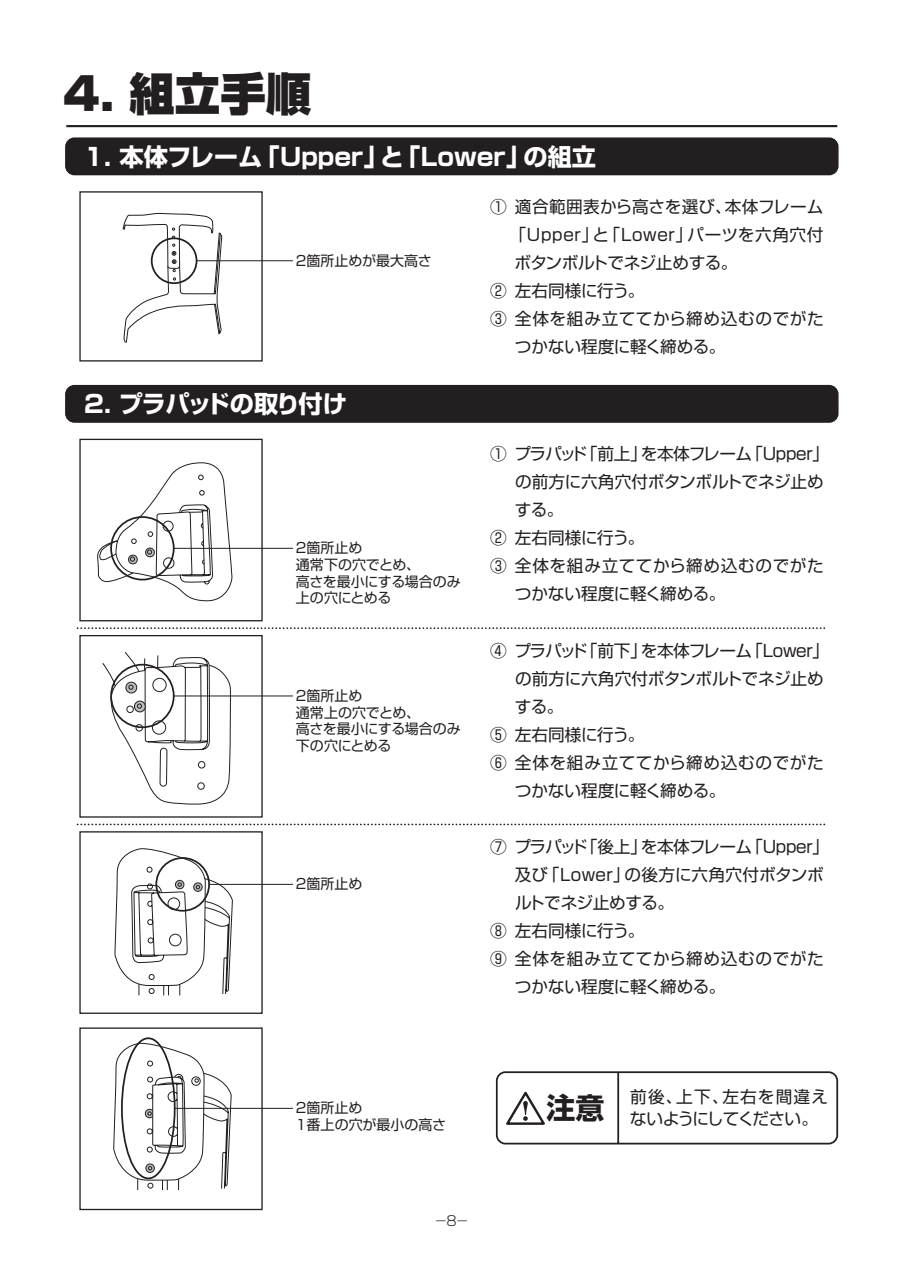
<style>
.page{position:relative;width:902px;height:1276px;background:#fff}
.page>*{position:absolute;margin:0;border:0;box-sizing:border-box;transform-origin:0 0}
.t1{font:900 45.5px "Shin Go";color:#231f20}
.t2{font:700 29.05px "Shin Go";color:#231f20}
.t3{font:700 24.15px "Shin Go";color:#fff}
.t4{font:700 24.15px "Shin Go";letter-spacing:-.055em;color:#fff}
.t5{font:16.62px/28px "Shin Go";letter-spacing:-.005em;color:#231f20}
.t6{font:16.62px/22.8px "Shin Go";letter-spacing:-.025em;color:#231f20}
.t7{font:16.62px "Shin Go";letter-spacing:.04em;color:#231f20}
.t8{font:16.62px "Shin Go";letter-spacing:.015em;color:#231f20}
.t9{font:16.62px "Shin Go";letter-spacing:.035em;color:#231f20}
.t10{font:16.62px "Shin Go";letter-spacing:-.035em;color:#231f20}
.t11{font:14px/16.6px "Shin Go";color:#231f20}
.t12{font:300 13.65px "Shin Go";color:#231f20}
</style>
<div class="page">
<svg style="left:79px;top:191px;width:184px;height:1020px"></svg>
<div style="left:65px;top:385px;width:773px;height:38px;background:#231f20;border:2px solid #231f20;border-radius:9px"></div>
<div style="left:65px;top:137px;width:773px;height:38px;background:#231f20;border:2px solid #231f20;border-radius:9px"></div>
<hr style="left:209px;top:884px;width:84px;height:1px;background:#231f20">
<svg style="left:113px;top:1042px;width:119px;height:148px"></svg>
<svg style="left:114px;top:848px;width:119px;height:148px"></svg>
<div style="left:121px;top:1037px;width:54px;height:142px;border:2px solid #231f20;border-radius:50%"></div>
<hr style="left:175px;top:1108px;width:118px;height:1px;background:#231f20">
<hr style="left:66px;top:125px;width:771px;height:2px;background:#231f20">
<svg style="left:77px;top:213px;width:748px;height:592px"></svg>
<svg style="left:77px;top:823px;width:748px;height:2px"></svg>
<svg style="left:495px;top:1071px;width:343px;height:74px"></svg>
<h1 class="t1" style="left:63px;top:76px;width:250px">4. 組立手順</h1>
<h3 class="t3" style="left:84px;top:148px;width:513px">1. 本体フレーム「Upper」と「Lower」の組立</h3>
<p class="t11" style="left:296px;top:254px;width:137px">2箇所止めが最大高さ</p>
<h3 class="t4" style="left:84px;top:395px;width:264px">2. プラパッドの取り付け</h3>
<p class="t11" style="left:296px;top:541px;width:166px">2箇所止め<br>通常下の穴でとめ、<br>高さを最小にする場合のみ上の穴にとめる</p>
<p class="t11" style="left:296px;top:689px;width:166px">2箇所止め<br>通常上の穴でとめ、<br>高さを最小にする場合のみ下の穴にとめる</p>
<p class="t11" style="left:296px;top:877px;width:68px">2箇所止め</p>
<p class="t5" style="left:490px;top:194px;width:18px">①</p>
<p class="t5" style="left:490px;top:278px;width:18px">②<br>③</p>
<p class="t8" style="left:515px;top:200px;width:310px">適合範囲表から高さを選び、本体フレーム</p>
<p class="t7" style="left:509px;top:228px;width:315px">「Upper」と「Lower」パーツを六角穴付</p>
<p class="t10" style="left:514px;top:256px;width:224px">ボタンボルトでネジ止めする。</p>
<p class="t5" style="left:515px;top:278px;width:131px">左右同様に行う。</p>
<p class="t9" style="left:515px;top:312px;width:310px">全体を組み立ててから締め込むのでがた</p>
<p class="t5" style="left:514px;top:334px;width:212px">つかない程度に軽く締める。</p>
<p class="t5" style="left:514px;top:442px;width:316px;text-indent:-24px">① プラパッド「前上」を本体フレーム「Upper」の前方に六角穴付ボタンボルトでネジ止めする。<br>左右同様に行う。<br>全体を組み立ててから締め込むのでがたつかない程度に軽く締める。</p>
<p class="t5" style="left:490px;top:526px;width:18px">②<br>③</p>
<p class="t5" style="left:514px;top:638px;width:316px;text-indent:-24px">④ プラパッド「前下」を本体フレーム「Lower」の前方に六角穴付ボタンボルトでネジ止めする。<br>左右同様に行う。<br>全体を組み立ててから締め込むのでがたつかない程度に軽く締める。</p>
<p class="t5" style="left:490px;top:722px;width:18px">⑤<br>⑥</p>
<p class="t5" style="left:514px;top:834px;width:316px;text-indent:-24px">⑦ プラパッド「後上」を本体フレーム「Upper」及び「Lower」の後方に六角穴付ボタンボルトでネジ止めする。<br>左右同様に行う。<br>全体を組み立ててから締め込むのでがたつかない程度に軽く締める。</p>
<p class="t5" style="left:490px;top:918px;width:18px">⑧<br>⑨</p>
<p class="t11" style="left:296px;top:1101px;width:152px">2箇所止め<br>1番上の穴が最小の高さ</p>
<p class="t12" style="left:434px;top:1216px;width:36px">－8－</p>
<h2 class="t2" style="left:546px;top:1097px;width:60px">注意</h2>
<p class="t6" style="left:629px;top:1086px;width:199px">前後、上下、左右を間違えないようにしてください。</p>
</div>
